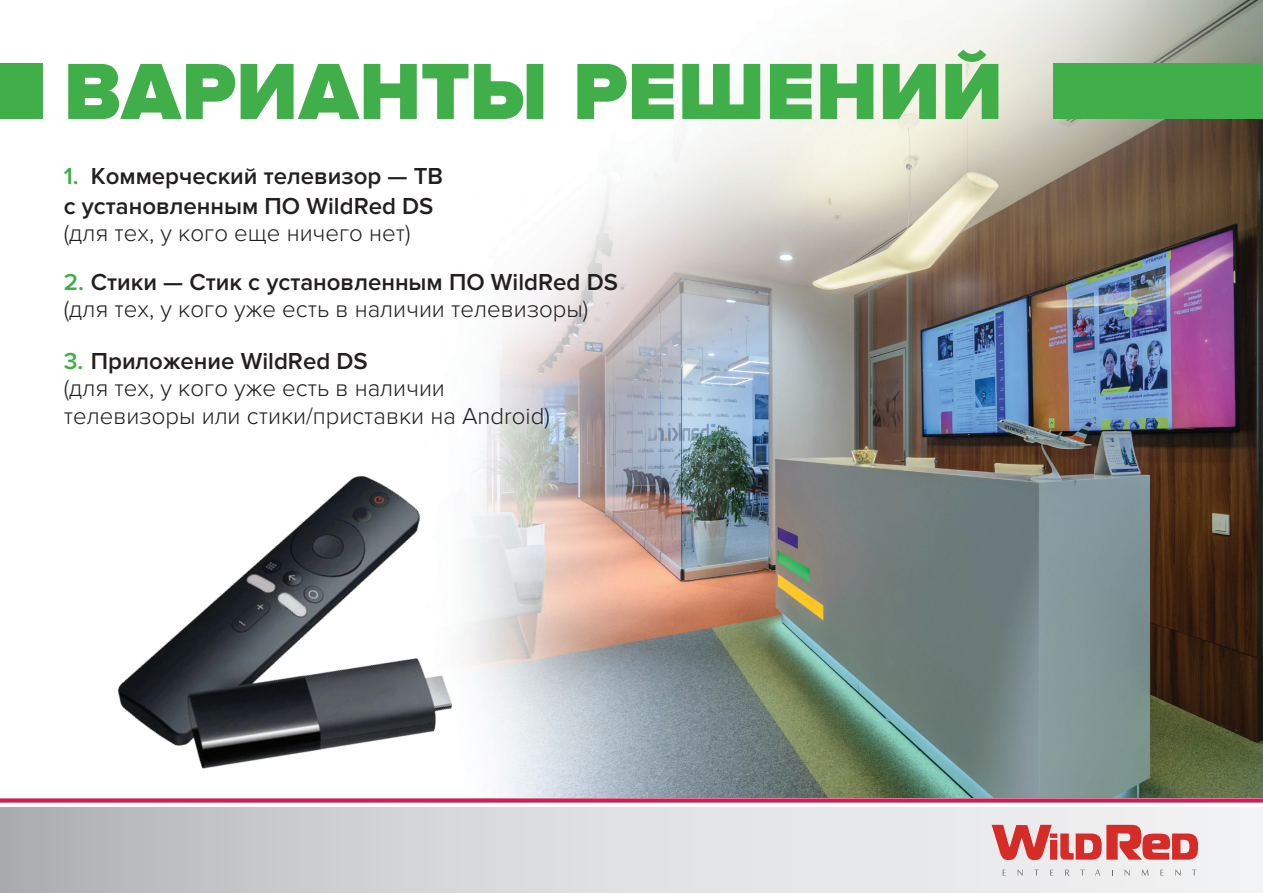
<style>
.page{position:relative;width:1263px;height:893px;background:#fff}
.page>*{position:absolute;margin:0;border:0;box-sizing:border-box;transform-origin:0 0}
.t1{font:900 82.5px "Proxima Nova";letter-spacing:.005em;color:#40ae49}
.t2{font:300 24px/27.6px "Proxima Nova";color:#231f20}
.t3{font:600 24px/30px "Proxima Nova";color:#231f20}
.s1{color:#40ae49}
.s2{font-weight:600;color:#40ae49}
.s3{font-weight:600}
</style>
<div class="page">
<div style="left:0;top:808px;width:1263px;height:85px;background:#e6e7e9"></div>
<svg style="left:1018px;top:870px;width:5px;height:6px"></svg>
<svg style="left:1065px;top:870px;width:5px;height:6px"></svg>
<svg style="left:1095px;top:869px;width:5px;height:6px"></svg>
<svg style="left:1125px;top:870px;width:5px;height:6px"></svg>
<svg style="left:1141px;top:870px;width:7px;height:5px"></svg>
<svg style="left:1175px;top:870px;width:5px;height:6px"></svg>
<svg style="left:992px;top:825px;width:206px;height:35px"></svg>
<div style="left:0;top:798px;width:1263px;height:5px;background:#c72253"></div>
<img style="left:493px;top:0;width:770px;height:797px">
<div style="left:0;top:64px;width:43px;height:55px;background:#40ae49"></div>
<div style="left:1053px;top:64px;width:210px;height:55px;background:#40ae49"></div>
<img style="left:22px;top:383px;width:554px;height:510px">
<h1 class="t1" style="left:64px;top:44px;width:940px">ВАРИАНТЫ РЕШЕНИЙ</h1>
<p class="t3" style="left:64px;top:161px;width:381px"><span class="s1">1.</span> Коммерческий телевизор — ТВ с установленным ПО WildRed DS</p>
<p class="t2" style="left:64px;top:219px;width:348px">(для тех, у кого еще ничего нет)</p>
<p class="t2" style="left:64px;top:269px;width:556px;line-height:26.8px"><span class="s2">2.</span> <span class="s3">Стики — Стик с установленным ПО WildRed DS </span>(для тех, у кого уже есть в наличии телевизоры)</p>
<p class="t2" style="left:64px;top:347px;width:488px"><span class="s2">3.</span> <span class="s3">Приложение WildRed DS<br></span>(для тех, у кого уже есть в наличии телевизоры или стики/приставки на Android)</p>
</div>
